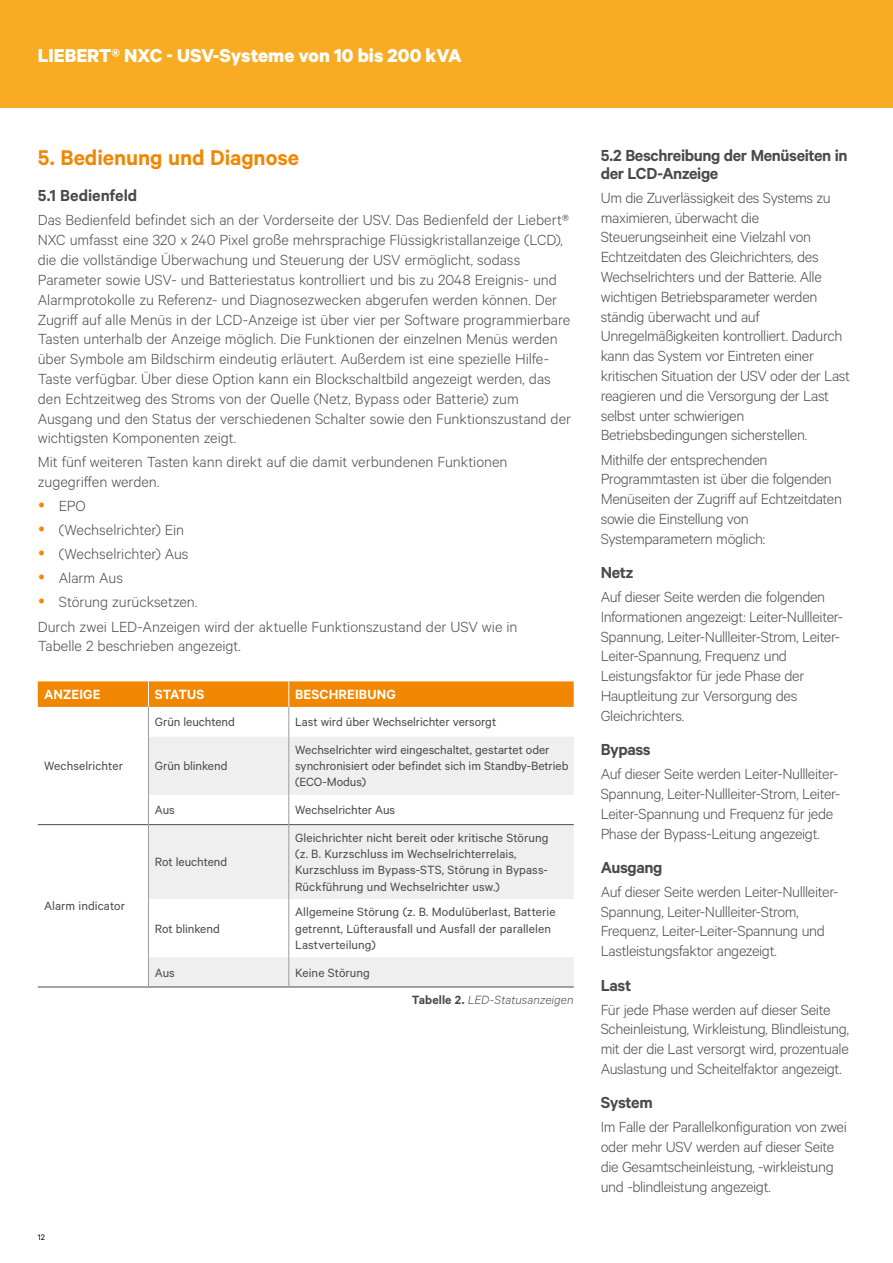
<style>
.page{position:relative;width:893px;height:1263px;background:#fff}
.page>*{position:absolute;margin:0;border:0;box-sizing:border-box;transform-origin:0 0}
.t1{font:600 24px "Calibre";letter-spacing:-.005em;color:#f18700}
.t2{font:700 21px "Calibre";color:#fff}
.t3{font:600 18px/18px "Calibre";letter-spacing:-.02em;color:#4a4a49}
.t4{font:600 18px "Calibre";color:#4a4a49}
.t5{font:300 16.5px/19.8px "Calibre";letter-spacing:-.02em;color:#4a4a49}
.t6{font:300 16.5px/19.8px "Calibre";color:#4a4a49}
.t7{font:600 15px "Calibre";letter-spacing:.01em;color:#fff}
.t8{font:13.5px/16.2px "Calibre";color:#4a4a49}
.t9{font:italic 300 13.5px "Calibre";color:#4a4a49}
.t10{font:9px "Calibre";color:#000}
.s1{font-weight:600;font-style:normal}
</style>
<div class="page">
<svg style="left:149px;top:737px;width:425px;height:250px;fill:#efefef"></svg>
<hr style="left:38px;top:824px;width:110px;height:1px;background:#4a4a49">
<hr style="left:149px;top:824px;width:140px;height:1px;background:#4a4a49">
<hr style="left:289px;top:824px;width:285px;height:1px;background:#4a4a49">
<hr style="left:38px;top:987px;width:110px;height:1px;background:#4a4a49">
<hr style="left:148px;top:987px;width:141px;height:1px;background:#4a4a49">
<hr style="left:289px;top:987px;width:285px;height:1px;background:#4a4a49">
<svg style="left:38px;top:681px;width:536px;height:26px;background:#f18905"></svg>
<hr style="left:148px;top:707px;width:1px;height:30px;background:#9d9d9c">
<hr style="left:289px;top:707px;width:1px;height:30px;background:#9d9d9c">
<hr style="left:148px;top:737px;width:1px;height:58px;background:#9d9d9c">
<hr style="left:289px;top:737px;width:1px;height:58px;background:#9d9d9c">
<hr style="left:148px;top:795px;width:1px;height:30px;background:#9d9d9c">
<hr style="left:289px;top:795px;width:1px;height:30px;background:#9d9d9c">
<hr style="left:148px;top:825px;width:1px;height:74px;background:#9d9d9c">
<hr style="left:289px;top:825px;width:1px;height:74px;background:#9d9d9c">
<hr style="left:148px;top:899px;width:1px;height:58px;background:#9d9d9c">
<hr style="left:289px;top:899px;width:1px;height:58px;background:#9d9d9c">
<hr style="left:148px;top:957px;width:1px;height:30px;background:#9d9d9c">
<hr style="left:289px;top:957px;width:1px;height:30px;background:#9d9d9c">
<div style="left:0;top:0;width:893px;height:108px;background:#f8ac23"></div>
<p class="t2" style="left:38px;top:43px;width:426px">LIEBERT® NXC - USV-Systeme von 10 bis 200 kVA</p>
<h1 class="t1" style="left:38px;top:143px;width:263px">5. Bedienung und Diagnose</h1>
<p class="t4" style="left:38px;top:185px;width:101px">5.1 Bedienfeld</p>
<p class="t6" style="left:38px;top:210px;width:535px">Das Bedienfeld befindet sich an der Vorderseite der USV. Das Bedienfeld der Liebert® NXC umfasst eine 320 x 240 Pixel große mehrsprachige Flüssigkristallanzeige (LCD), die die vollständige Überwachung und Steuerung der USV ermöglicht, sodass Parameter sowie USV- und Batteriestatus kontrolliert und bis zu 2048 Ereignis- und Alarmprotokolle zu Referenz- und Diagnosezwecken abgerufen werden können. Der Zugriff auf alle Menüs in der LCD-Anzeige ist über vier per Software programmierbare Tasten unterhalb der Anzeige möglich. Die Funktionen der einzelnen Menüs werden über Symbole am Bildschirm eindeutig erläutert. Außerdem ist eine spezielle Hilfe-Taste verfügbar. Über diese Option kann ein Blockschaltbild angezeigt werden, das den Echtzeitweg des Stroms von der Quelle (Netz, Bypass oder Batterie) zum Ausgang und den Status der verschiedenen Schalter sowie den Funktionszustand der wichtigsten Komponenten zeigt.</p>
<p class="t5" style="left:38px;top:452px;width:471px">Mit fünf weiteren Tasten kann direkt auf die damit verbundenen Funktionen zugegriffen werden.</p>
<p class="t5" style="left:59px;top:495px;width:29px">EPO</p>
<p class="t5" style="left:59px;top:519px;width:127px">(Wechselrichter) Ein</p>
<p class="t5" style="left:59px;top:544px;width:131px">(Wechselrichter) Aus</p>
<p class="t5" style="left:59px;top:568px;width:66px">Alarm Aus</p>
<p class="t6" style="left:59px;top:592px;width:140px">Störung zurücksetzen.</p>
<p class="t5" style="left:38px;top:616px;width:481px">Durch zwei LED-Anzeigen wird der aktuelle Funktionszustand der USV wie in</p>
<p class="t6" style="left:38px;top:636px;width:205px">Tabelle 2 beschrieben angezeigt.</p>
<p class="t7" style="left:44px;top:685px;width:58px">ANZEIGE</p>
<p class="t7" style="left:155px;top:685px;width:51px">STATUS</p>
<p class="t7" style="left:295px;top:685px;width:102px">BESCHREIBUNG</p>
<p class="t8" style="left:44px;top:757px;width:80px">Wechselrichter</p>
<p class="t8" style="left:44px;top:897px;width:82px">Alarm indicator</p>
<p class="t8" style="left:155px;top:713px;width:82px">Grün leuchtend</p>
<p class="t8" style="left:295px;top:713px;width:203px">Last wird über Wechselrichter versorgt</p>
<p class="t8" style="left:155px;top:757px;width:74px">Grün blinkend</p>
<p class="t8" style="left:295px;top:741px;width:275px">Wechselrichter wird eingeschaltet, gestartet oder synchronisiert oder befindet sich im Standby-Betrieb (ECO-Modus)</p>
<p class="t8" style="left:155px;top:801px;width:21px">Aus</p>
<p class="t8" style="left:295px;top:801px;width:102px">Wechselrichter Aus</p>
<p class="t8" style="left:155px;top:853px;width:74px">Rot leuchtend</p>
<p class="t8" style="left:155px;top:920px;width:66px">Rot blinkend</p>
<p class="t8" style="left:295px;top:829px;width:255px">Gleichrichter nicht bereit oder kritische Störung (z. B. Kurzschluss im Wechselrichterrelais, Kurzschluss im Bypass-STS, Störung in Bypass-Rückführung und Wechselrichter usw.)</p>
<p class="t8" style="left:295px;top:903px;width:262px">Allgemeine Störung (z. B. Modulüberlast, Batterie getrennt, Lüfterausfall und Ausfall der parallelen<br>Lastverteilung)</p>
<p class="t8" style="left:155px;top:964px;width:21px">Aus</p>
<p class="t8" style="left:295px;top:964px;width:76px">Keine Störung</p>
<p class="t9" style="left:412px;top:992px;width:163px"><span class="s1">Tabelle 2.</span> LED-Statusanzeigen</p>
<p class="t10" style="left:38px;top:1232px;width:9px">12</p>
<p class="t3" style="left:601px;top:146px;width:248px">5.2 Beschreibung der Menüseiten in der LCD-Anzeige</p>
<p class="t5" style="left:601px;top:187px;width:251px">Um die Zuverlässigkeit des Systems zu maximieren, überwacht die Steuerungseinheit eine Vielzahl von Echtzeitdaten des Gleichrichters, des Wechselrichters und der Batterie. Alle wichtigen Betriebsparameter werden ständig überwacht und auf Unregelmäßigkeiten kontrolliert. Dadurch kann das System vor Eintreten einer kritischen Situation der USV oder der Last reagieren und die Versorgung der Last selbst unter schwierigen Betriebsbedingungen sicherstellen.</p>
<p class="t5" style="left:601px;top:449px;width:243px">Mithilfe der entsprechenden Programmtasten ist über die folgenden Menüseiten der Zugriff auf Echtzeitdaten sowie die Einstellung von Systemparametern möglich:</p>
<p class="t3" style="left:601px;top:563px;width:34px">Netz</p>
<p class="t5" style="left:601px;top:586px;width:244px">Auf dieser Seite werden die folgenden Informationen angezeigt: Leiter-Nullleiter-Spannung, Leiter-Nullleiter-Strom, Leiter-Leiter-Spannung, Frequenz und Leistungsfaktor für jede Phase der Hauptleitung zur Versorgung des Gleichrichters.</p>
<p class="t3" style="left:601px;top:740px;width:52px">Bypass</p>
<p class="t5" style="left:601px;top:763px;width:241px">Auf dieser Seite werden Leiter-Nullleiter-Spannung, Leiter-Nullleiter-Strom, Leiter-Leiter-Spannung und Frequenz für jede Phase der Bypass-Leitung angezeigt.</p>
<p class="t3" style="left:601px;top:858px;width:63px">Ausgang</p>
<p class="t5" style="left:601px;top:881px;width:239px">Auf dieser Seite werden Leiter-Nullleiter-Spannung, Leiter-Nullleiter-Strom, Frequenz, Leiter-Leiter-Spannung und Lastleistungsfaktor angezeigt.</p>
<p class="t3" style="left:601px;top:975px;width:32px">Last</p>
<p class="t5" style="left:601px;top:999px;width:250px">Für jede Phase werden auf dieser Seite Scheinleistung, Wirkleistung, Blindleistung, mit der die Last versorgt wird, prozentuale Auslastung und Scheitelfaktor angezeigt.</p>
<p class="t3" style="left:601px;top:1093px;width:53px">System</p>
<p class="t5" style="left:601px;top:1116px;width:248px">Im Falle der Parallelkonfiguration von zwei oder mehr USV werden auf dieser Seite die Gesamtscheinleistung, -wirkleistung und -blindleistung angezeigt.</p>
</div>
